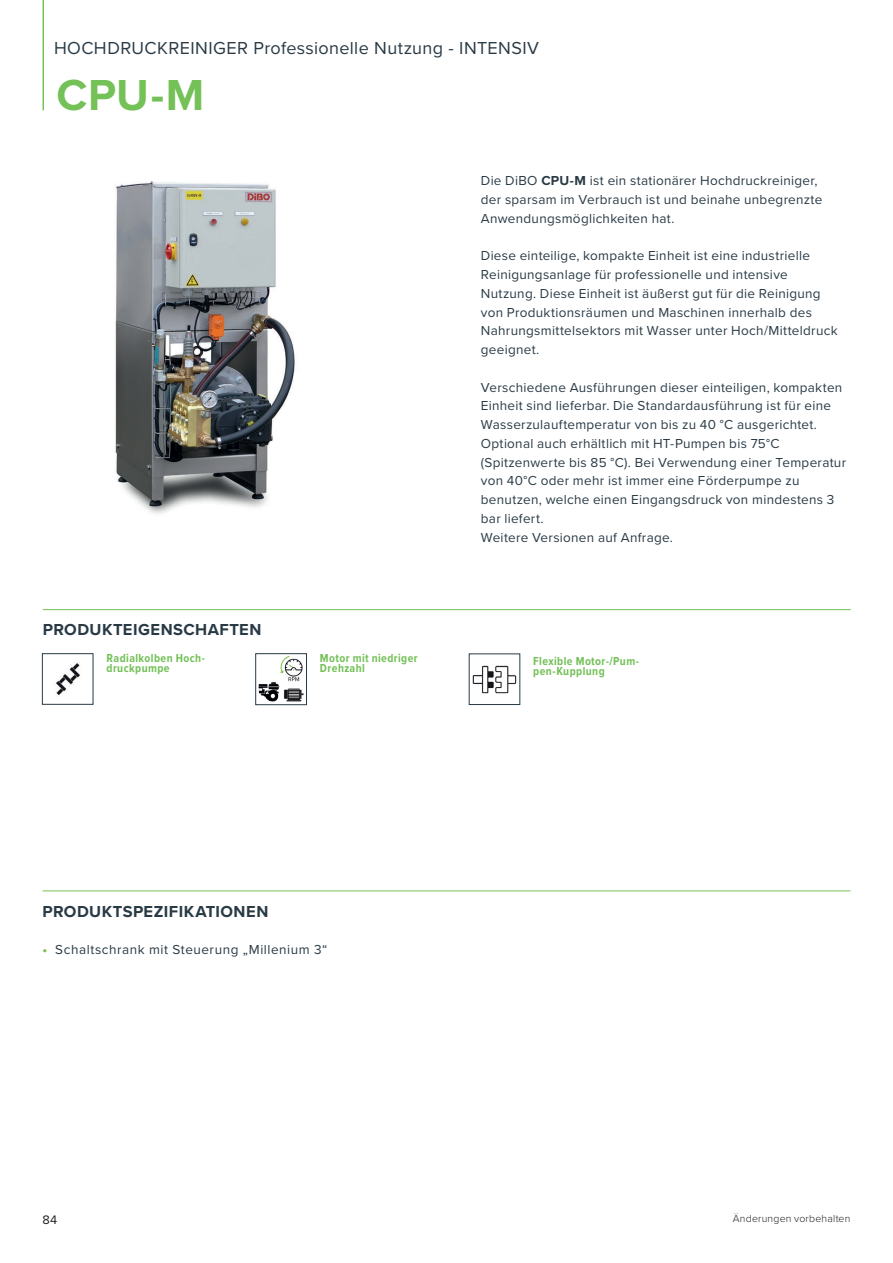
<style>
.page{position:relative;width:893px;height:1263px;background:#fff}
.page>*{position:absolute;margin:0;border:0;box-sizing:border-box;transform-origin:0 0}
.t1{font:700 45px "Proxima Nova";color:#74c158}
.t2{font:18px "Proxima Nova";letter-spacing:.02em;color:#293a45}
.t3{font:700 16.5px "Proxima Nova";letter-spacing:.025em;color:#293a45}
.t4{font:13.5px/18.8px "Proxima Nova";letter-spacing:.02em;color:#2a3b46}
.t5{font:13.5px "Proxima Nova";letter-spacing:.04em;color:#293a45}
.t6{font:12.75px "Proxima Nova";color:#231f20}
.t7{font:700 12px/10.5px "Proxima Nova Cond";letter-spacing:.035em;color:#74c158}
.t8{font:300 10.5px "Proxima Nova";letter-spacing:.02em;color:#231f20}
.s1{font-weight:700;color:#293a45}
.s2{font-weight:700;color:#7bc144}
</style>
<div class="page">
<img style="left:115px;top:181px;width:180px;height:333px">
<img style="left:54px;top:662px;width:26px;height:34px">
<div style="left:42px;top:653px;width:51px;height:51px;border:1px solid #293a45"></div>
<img style="left:258px;top:656px;width:46px;height:46px">
<div style="left:255px;top:653px;width:52px;height:52px;border:1px solid #293a45"></div>
<img style="left:472px;top:665px;width:45px;height:29px">
<hr style="left:43px;top:609px;width:808px;height:1px;background:#74c158">
<hr style="left:43px;top:0;width:1px;height:110px;background:#74c158">
<hr style="left:43px;top:891px;width:807px;height:1px;background:#74c158">
<h2 class="t2" style="left:54px;top:35px;width:487px">HOCHDRUCKREINIGER Professionelle Nutzung - INTENSIV</h2>
<h1 class="t1" style="left:56px;top:62px;width:150px">CPU-M</h1>
<p class="t3" style="left:43px;top:617px;width:220px">PRODUKTEIGENSCHAFTEN</p>
<p class="t4" style="left:481px;top:171px;width:343px">Die DiBO <span class="s1">CPU-M</span> ist ein stationärer Hochdruckreiniger, der sparsam im Verbrauch ist und beinahe unbegrenzte<br>Anwendungsmöglichkeiten hat.</p>
<p class="t4" style="left:481px;top:246px;width:358px">Diese einteilige, kompakte Einheit ist eine industrielle Reinigungsanlage für professionelle und intensive Nutzung. Diese Einheit ist äußerst gut für die Reinigung von Produktionsräumen und Maschinen innerhalb des Nahrungsmittelsektors mit Wasser unter Hoch/Mitteldruck geeignet.</p>
<p class="t4" style="left:481px;top:377px;width:367px">Verschiedene Ausführungen dieser einteiligen, kompakten Einheit sind lieferbar. Die Standardausführung ist für eine Wasserzulauftemperatur von bis zu 40 °C ausgerichtet.<br>Optional auch erhältlich mit HT-Pumpen bis 75°C (Spitzenwerte bis 85 °C). Bei Verwendung einer Temperatur von 40°C oder mehr ist immer eine Förderpumpe zu benutzen, welche einen Eingangsdruck von mindestens 3 bar liefert.<br>Weitere Versionen auf Anfrage.</p>
<p class="t7" style="left:107px;top:652px;width:100px">Radialkolben Hoch&shy;druckpumpe</p>
<p class="t7" style="left:320px;top:652px;width:99px">Motor mit niedriger<br>Drehzahl</p>
<p class="t7" style="left:533px;top:655px;width:107px">Flexible Motor-/Pum&shy;pen-Kupplung</p>
<p class="t3" style="left:43px;top:899px;width:227px">PRODUKTSPEZIFIKATIONEN</p>
<p class="t5" style="left:43px;top:939px;width:287px"><span class="s2">•</span> Schaltschrank mit Steuerung „Millenium 3“</p>
<p class="t6" style="left:43px;top:1210px;width:16px">84</p>
<p class="t8" style="left:733px;top:1210px;width:119px">Änderungen vorbehalten</p>
</div>
